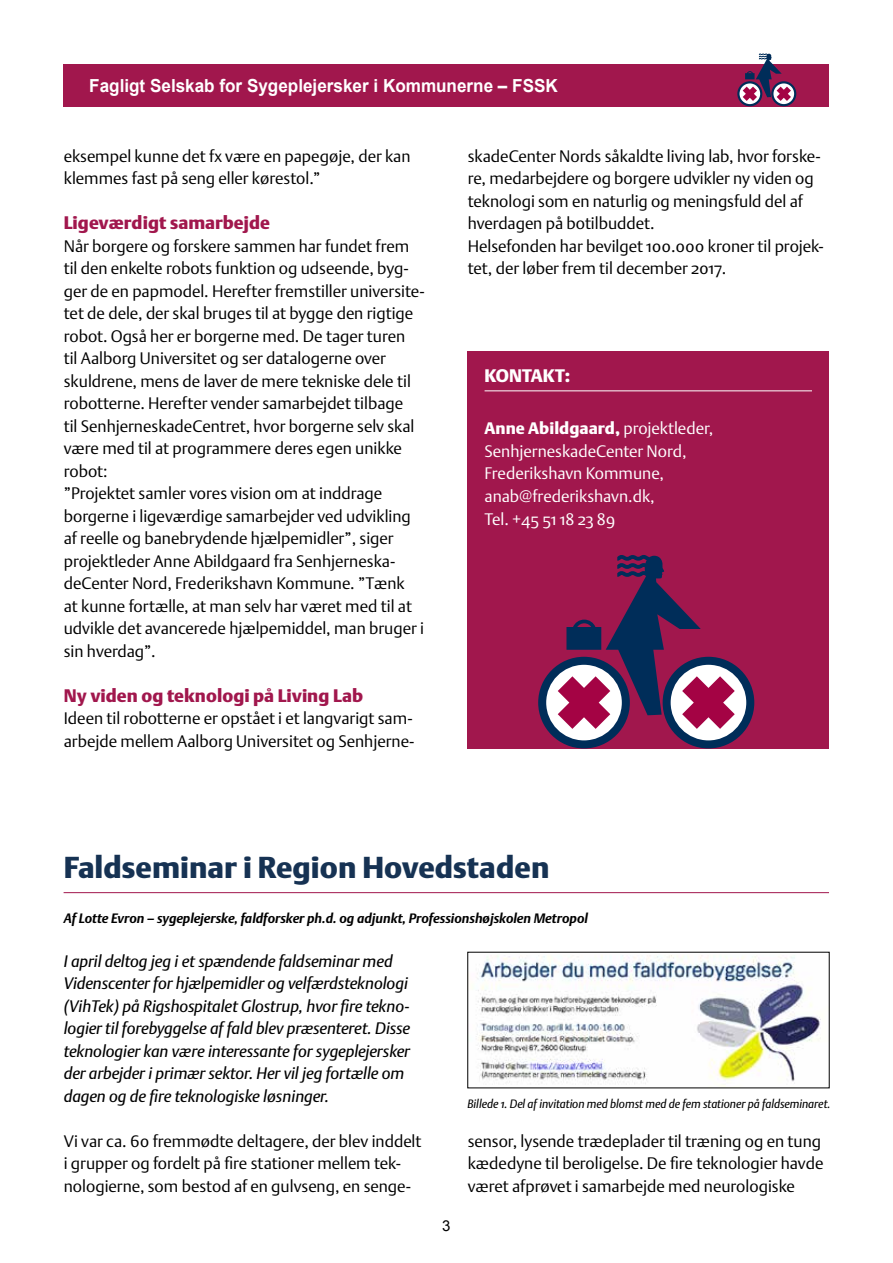
<style>
.page{position:relative;width:893px;height:1263px;background:#fff}
.page>*{position:absolute;margin:0;border:0;box-sizing:border-box;transform-origin:0 0}
.t1{font:30px "DTL Argo ST Black";color:#163253}
.t2{font:18px "DTL Argo T Black";color:#a1174d}
.t3{font:700 18px "Arial";color:#fff;scale:.95 1}
.t4{font:18px "DTL Argo T Black";color:#fff}
.t5{font:16.5px/22.5px "DTL Argo ST Light";color:#000}
.t6{font:italic 16.5px/22.5px "DTL Argo ST";letter-spacing:-.005em;color:#000}
.t7{font:16.5px/22.5px "DTL Argo ST Light";color:#fff}
.t8{font:16.5px "DTL Argo ST Black";color:#fff}
.t9{font:15.6px "Calibri";color:#000}
.t10{font:15px "Arial";color:#000}
.t11{font:italic 700 13.5px "DTL Argo ST";color:#000}
.t12{font:italic 12px "DTL Argo ST";letter-spacing:-.005em;color:#000;scale:.96 1}
.s1{font-family:"DTL Argo ST Light"}
</style>
<div class="page">
<div style="left:64px;top:64px;width:765px;height:42px;background:#a1174d"></div>
<svg style="left:771px;top:81px;width:25px;height:25px"></svg>
<div style="left:773px;top:83px;width:21px;height:21px;background:#fff;border-radius:50%"></div>
<svg style="left:737px;top:81px;width:25px;height:25px"></svg>
<svg style="left:739px;top:83px;width:21px;height:21px"></svg>
<svg style="left:743px;top:53px;width:48px;height:48px"></svg>
<hr style="left:64px;top:892px;width:765px;height:1px;background:#a1174d">
<div style="left:468px;top:351px;width:361px;height:397px;background:#a1174d"></div>
<hr style="left:485px;top:390px;width:327px;height:1px;background:#fff">
<div style="left:663px;top:657px;width:91px;height:91px;background:#002d59;border-radius:50%"></div>
<div style="left:671px;top:665px;width:75px;height:75px;background:#fff;border-radius:50%"></div>
<div style="left:538px;top:657px;width:92px;height:91px;background:#002d59;border-radius:50%"></div>
<div style="left:546px;top:665px;width:76px;height:75px;background:#fff;border-radius:50%"></div>
<svg style="left:558px;top:555px;width:177px;height:174px"></svg>
<img style="left:477px;top:955px;width:344px;height:131px">
<p class="t3" style="left:89px;top:73px;width:495px">Fagligt Selskab for Sygeplejersker i Kommunerne – FSSK</p>
<p class="t5" style="left:64px;top:144px;width:348px">eksempel kunne det fx være en papegøje, der kan klemmes fast på seng eller kørestol.”</p>
<p class="t2" style="left:64px;top:212px;width:208px">Ligeværdigt samarbejde</p>
<p class="t5" style="left:64px;top:234px;width:363px">Når borgere og forskere sammen har fundet frem til den enkelte robots funktion og udseende, byg&shy;ger de en papmodel. Herefter fremstiller universite&shy;tet de dele, der skal bruges til at bygge den rigtige robot. Også her er borgerne med. De tager turen<br>til Aalborg Universitet og ser datalogerne over skuldrene, mens de laver de mere tekniske dele til robotterne. Herefter vender samarbejdet tilbage<br>til SenhjerneskadeCentret, hvor borgerne selv skal være med til at programmere deres egen unikke robot:<br>”Projektet samler vores vision om at inddrage borgerne i ligeværdige samarbejder ved udvikling af reelle og banebrydende hjælpemidler”, siger projektleder Anne Abildgaard fra Senhjerneska&shy;deCenter Nord, Frederikshavn Kommune. ”Tænk<br>at kunne fortælle, at man selv har været med til at udvikle det avancerede hjælpemiddel, man bruger i sin hverdag”.</p>
<p class="t2" style="left:64px;top:684px;width:301px">Ny viden og teknologi på Living Lab</p>
<p class="t5" style="left:64px;top:707px;width:352px">Ideen til robotterne er opstået i et langvarigt sam&shy;arbejde mellem Aalborg Universitet og Senhjerne-</p>
<p class="t5" style="left:468px;top:144px;width:358px">skadeCenter Nords såkaldte living lab, hvor forske&shy;re, medarbejdere og borgere udvikler ny viden og teknologi som en naturlig og meningsfuld del af hverdagen på botilbuddet.<br>Helsefonden har bevilget 100.000 kroner til projek&shy;tet, der løber frem til december 2017.</p>
<p class="t4" style="left:485px;top:365px;width:87px">KONTAKT:</p>
<p class="t8" style="left:485px;top:419px;width:230px">Anne Abildgaard, <span class="s1">projektleder,</span></p>
<p class="t7" style="left:485px;top:440px;width:203px">SenhjerneskadeCenter Nord,<br>Frederikshavn Kommune, anab@frederikshavn.dk,<br>Tel. +45 51 18 23 89</p>
<h1 class="t1" style="left:64px;top:849px;width:487px">Faldseminar i Region Hovedstaden</h1>
<p class="t11" style="left:64px;top:910px;width:526px">Af Lotte Evron – sygeplejerske, faldforsker ph.d. og adjunkt, Professionshøjskolen Metropol</p>
<p class="t6" style="left:64px;top:949px;width:348px">I april deltog jeg i et spændende faldseminar med Videnscenter for hjælpemidler og velfærdsteknologi (VihTek) på Rigshospitalet Glostrup, hvor fire tekno&shy;logier til forebyggelse af fald blev præsenteret. Disse teknologier kan være interessante for sygeplejersker der arbejder i primær sektor. Her vil jeg fortælle om dagen og de fire teknologiske løsninger.</p>
<p class="t5" style="left:64px;top:1129px;width:359px">Vi var ca. 60 fremmødte deltagere, der blev inddelt i grupper og fordelt på fire stationer mellem tek&shy;nologierne, som bestod af en gulvseng, en senge-</p>
<p class="t5" style="left:468px;top:1129px;width:357px">sensor, lysende trædeplader til træning og en tung kædedyne til beroligelse. De fire teknologier havde været afprøvet i samarbejde med neurologiske</p>
<p class="t12" style="left:468px;top:1096px;width:380px">Billede 1. Del af invitation med blomst med de fem stationer på faldseminaret.</p>
<p class="t9" style="left:463px;top:1182px;width:435px">Vi var ca. 60 fremmødte deltagere, der blev inddelt i grupper og ford</p>
<p class="t10" style="left:442px;top:1216px;width:10px">3</p>
</div>
